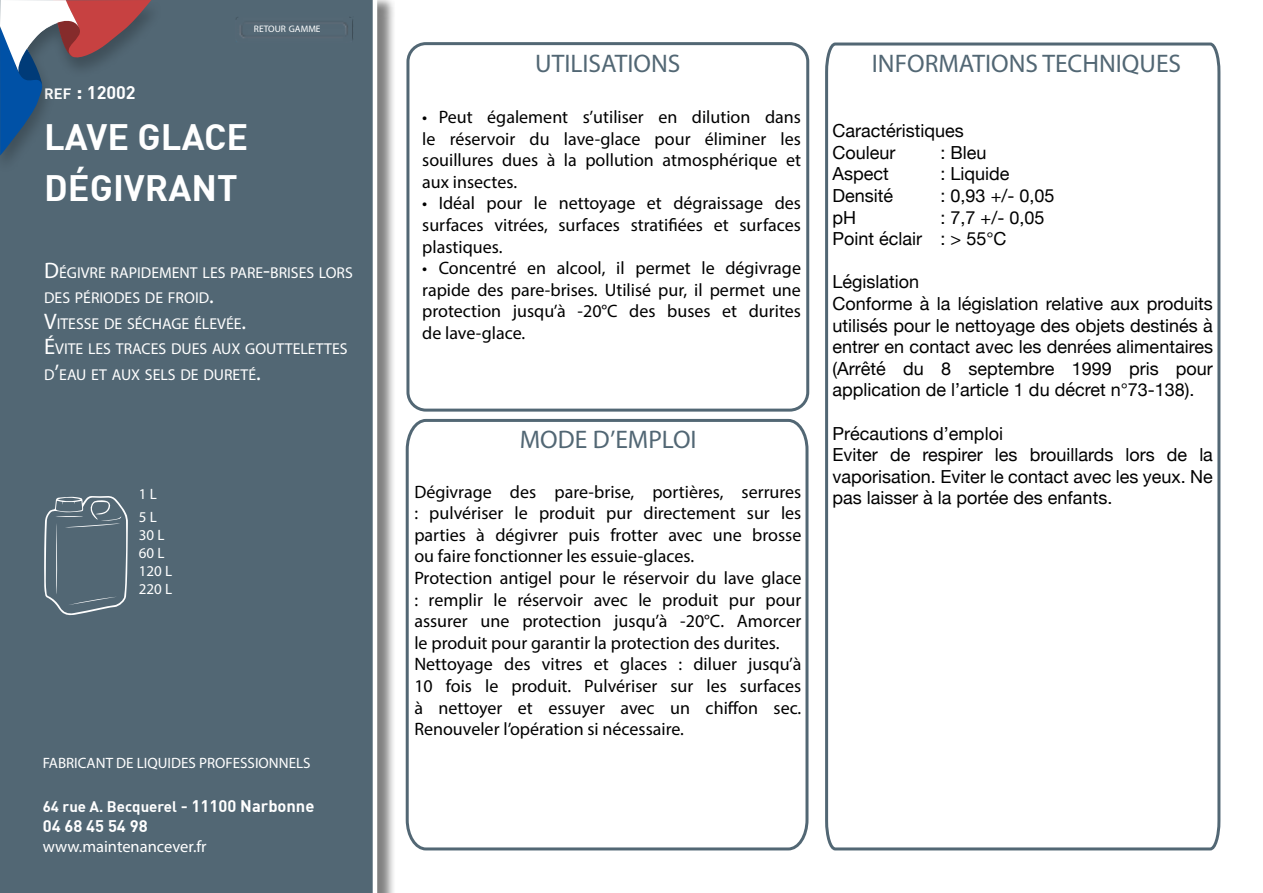
<style>
.page{position:relative;width:1263px;height:893px;background:#fff}
.page>*{position:absolute;margin:0;border:0;box-sizing:border-box;transform-origin:0 0}
.t1{font:700 36px "DIN";color:#fff}
.t2{font:25.5px "Myriad Pro";color:#526774}
.t3{font:18px/21.6px "Myriad Pro";color:#000;text-align:justify}
.t4{font:18px/21.6px "Helvetica Neue";color:#000}
.t5{font:700 18px "DIN";color:#fff}
.t6{font:16.5px "Myriad Pro";color:#fff}
.t7{font:700 16.5px "DIN";color:#fff}
.t8{font:15.75px/25.5px "Myriad Pro";color:#fff}
.t9{font:15px "Myriad Pro";color:#fff}
.t10{font:700 15px "DIN";color:#fff}
.t11{font:15px/18px "Myriad Pro";color:#fff}
.t12{font:9.45px "Myriad Pro";color:#fff}
.s1{font-size:14.7px}
.s2{font-size:21px}
.s3{font-size:22.5px}
.s4{font-style:inherit}
.s5{font-size:16.5px}
</style>
<div class="page">
<div style="left:0;top:0;width:395px;height:893px;background:#000;opacity:.5"></div>
<div style="left:0;top:0;width:377px;height:893px;background:#526774"></div>
<svg style="left:44px;top:496px;width:84px;height:119px;background:#617480"></svg>
<div style="left:0;top:0;width:164px;height:176px;background:#526774"></div>
<svg style="left:0;top:0;width:151px;height:156px"></svg>
<div style="left:406px;top:42px;width:403px;height:370px;border:3px solid #526774;border-radius:18px"></div>
<svg style="left:405px;top:418px;width:404px;height:433px"></svg>
<svg style="left:825px;top:42px;width:396px;height:809px"></svg>
<div style="left:235px;top:17px;width:119px;height:25px;background:#546774"></div>
<p class="t12" style="left:254px;top:23px;width:68px">RETOUR GAMME</p>
<p class="t5" style="left:44px;top:81px;width:93px"><span class="s1">ref</span> <span class="s2">:</span> 12002</p>
<h1 class="t1" style="left:44px;top:114px;width:22px">LAVE</h1>
<h1 class="t1" style="left:138px;top:114px;width:23px">GLACE</h1>
<h1 class="t1" style="left:44px;top:165px;width:23px">DÉGIVRANT</h1>
<p class="t8" style="left:44px;top:259px;width:309px"><span class="s3">D</span>ÉGIVRE RAPIDEMENT LES PARE<span class="s3">-</span>BRISES LORS<br>DES PÉRIODES DE FROI D<span class="s3">.<br>V</span>ITESSEDESÉCHA</p>
<p class="t8" style="left:44px;top:310px;width:304px;text-indent:127px">GE ÉLEVÉE<span class="s3">.<br>É</span>VITE LES TRACES DUES AUX GOUTTELETTES<br>D<span class="s3">’</span>EAU ET AUX SELS DE DURETÉ<span class="s3">.</span></p>
<p class="t9" style="left:139px;top:484px;width:19px">1 <span class="s4">L</span></p>
<p class="t11" style="left:139px;top:508px;width:33px">5 L<br>30 L<br>60 L<br>120 L<br>220 L</p>
<p class="t9" style="left:43px;top:754px;width:269px">FABRICANT DE LIQUIDES PROFESSIONNELS</p>
<p class="t10" style="left:43px;top:797px;width:273px">64 rue A. Becquerel <span class="s5">- 11100 Narbonne</span></p>
<p class="t7" style="left:43px;top:815px;width:106px">04 68 45 54 98</p>
<p class="t6" style="left:43px;top:836px;width:165px">www.maintenancever.fr</p>
<h2 class="t2" style="left:535px;top:48px;width:147px">UTILISATIONS</h2>
<p class="t3" style="left:422px;top:106px;width:380px">• Peut également s’utiliser en dilution dans le réservoir du lave-glace pour éliminer les souillures dues à la pollution atmosphérique et aux insectes.</p>
<p class="t3" style="left:422px;top:192px;width:380px">• Idéal pour le nettoyage et dégraissage des surfaces vitrées, surfaces stratifiées et surfaces plastiques.</p>
<p class="t3" style="left:422px;top:257px;width:380px">• Concentré en alcool, il permet le dégivrage rapide des pare-brises. Utilisé pur, il permet une protection jusqu’à -20°C des buses et durites de lave-glace.</p>
<h2 class="t2" style="left:520px;top:424px;width:111px">MODE D’EMPL</h2>
<h2 class="t2" style="left:673px;top:424px;width:25px">OI</h2>
<p class="t3" style="left:414px;top:480px;width:389px;text-align:left">Dégivrage des pare-brise, portières, serrures : pulvériser le produit pur directement sur les parties à dégivrer puis frotter avec une brosse ou faire fonctionner les essuie-glaces.<br>Protection antigel pour le réservoir du lave glace : remplir le réservoir avec le produit pur pour assurer une protection jusqu’à -20°C. Amorcer le produit pour garantir la protection des durites.<br>Nettoyage des vitres et glaces : diluer jusqu’à 10 fois le produit. Pulvériser sur les surfaces à nettoyer et essuyer avec un chiffon sec.<br>Renouveler l’opération si nécessaire.</p>
<h2 class="t2" style="left:872px;top:48px;width:311px">INFORMATIONS TECHNIQUES</h2>
<p class="t4" style="left:832px;top:121px;width:133px">Caractéristiques<br>Couleur</p>
<p class="t4" style="left:940px;top:143px;width:48px">: Bleu</p>
<p class="t4" style="left:832px;top:164px;width:58px">Aspect</p>
<p class="t4" style="left:940px;top:164px;width:71px">: Liquide</p>
<p class="t4" style="left:832px;top:186px;width:62px">Densité</p>
<p class="t4" style="left:940px;top:186px;width:115px">: 0,93 +/- 0,05</p>
<p class="t4" style="left:832px;top:207px;width:25px">pH</p>
<p class="t4" style="left:832px;top:207px;width:213px;text-indent:108px">: 7,7 +/- 0,05<br>Point éclair : &gt; 55°C</p>
<p class="t4" style="left:832px;top:272px;width:382px">Législation<br>Conforme à la législation relative aux produits utilisés pour le nettoyage des objets destinés à entrer en contact avec les denrées alimentaires (Arrêté du 8 septembre 1999 pris pour application de l’article 1 du décret n°73-138).</p>
<p class="t4" style="left:832px;top:423px;width:382px">Précautions d’emploi<br>Eviter de respirer les brouillards lors de la vaporisation. Eviter le contact avec les yeux. Ne pas laisser à la portée des enfants.</p>
</div>
